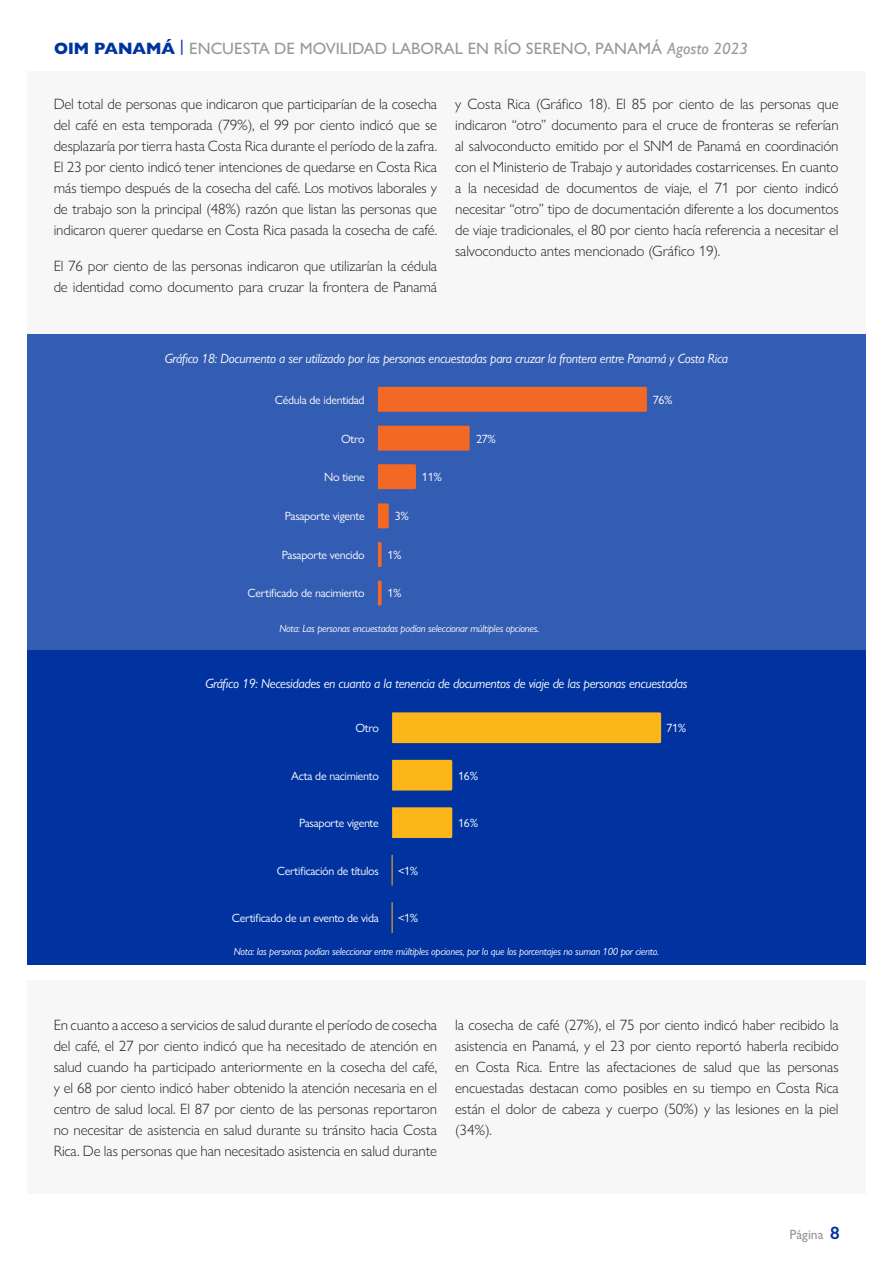
<style>
.page{position:relative;width:893px;height:1263px;background:#fff}
.page>*{position:absolute;margin:0;border:0;box-sizing:border-box;transform-origin:0 0}
.t1{font:500 16.5px "Gill Sans Nova";color:#97989c}
.t2{font:300 15px/21px "Gill Sans Nova";letter-spacing:-.01em;color:#231f20;text-align:justify}
.t3{font:italic 13.5px "Gill Sans Nova";letter-spacing:-.025em;color:#fff}
.t4{font:500 13.5px "Gill Sans Nova";color:#97989c}
.t5{font:12px "Gill Sans Nova";letter-spacing:-.025em;color:#fff}
.t6{font:italic 10.5px "Gill Sans Nova";letter-spacing:-.025em;color:#fff}
.s1{font-weight:800;color:#0033a0}
.s2{font-style:italic}
.s3{font-weight:600;font-size:18px;color:#0033a0}
</style>
<div class="page">
<div style="left:27px;top:649px;width:839px;height:316px;background:#0033a0"></div>
<div style="left:27px;top:334px;width:839px;height:316px;background:#335cb3"></div>
<div style="left:27px;top:72px;width:839px;height:262px;background:#f7f7f8"></div>
<div style="left:27px;top:981px;width:839px;height:213px;background:#f7f7f8"></div>
<div style="left:378px;top:426px;width:92px;height:25px;background:#f36824"></div>
<div style="left:392px;top:712px;width:269px;height:31px;background:#fcb619"></div>
<svg style="left:378px;top:464px;width:38px;height:25px"></svg>
<svg style="left:378px;top:542px;width:4px;height:25px"></svg>
<svg style="left:378px;top:581px;width:4px;height:24px"></svg>
<div style="left:392px;top:760px;width:60px;height:30px;background:#fcb619"></div>
<div style="left:392px;top:807px;width:60px;height:31px;background:#fcb619"></div>
<hr style="left:392px;top:855px;width:1px;height:30px;background:#fcb619">
<hr style="left:392px;top:902px;width:1px;height:31px;background:#fcb619">
<div style="left:378px;top:387px;width:269px;height:25px;background:#f36824"></div>
<svg style="left:378px;top:503px;width:11px;height:25px"></svg>
<p class="t1" style="left:54px;top:38px;width:695px"><span class="s1">OIM PANAMÁ</span> <sup>|</sup> ENCUESTA DE MOVILIDAD LABORAL EN RÍO SERENO, PANAMÁ <span class="s2">Agosto 2023</span></p>
<p class="t2" style="left:54px;top:93px;width:385px">Del total de personas que indicaron que participarían de la cosecha del café en esta temporada (79%), el 99 por ciento indicó que se desplazaría por tierra hasta Costa Rica durante el período de la zafra.<br>El 23 por ciento indicó tener intenciones de quedarse en Costa Rica más tiempo después de la cosecha del café. Los motivos laborales y de trabajo son la principal (48%) razón que listan las personas que indicaron querer quedarse en Costa Rica pasada la cosecha de café.</p>
<p class="t2" style="left:54px;top:255px;width:385px">El 76 por ciento de las personas indicaron que utilizarían la cédula de identidad como documento para cruzar la frontera de Panamá</p>
<p class="t2" style="left:455px;top:93px;width:385px">y Costa Rica (Gráfico 18). El 85 por ciento de las personas que indicaron “otro” documento para el cruce de fronteras se referían al salvoconducto emitido por el SNM de Panamá en coordinación con el Ministerio de Trabajo y autoridades costarricenses. En cuanto a la necesidad de documentos de viaje, el 71 por ciento indicó necesitar “otro” tipo de documentación diferente a los documentos de viaje tradicionales, el 80 por ciento hacía referencia a necesitar el salvoconducto antes mencionado (Gráfico 19).</p>
<p class="t3" style="left:165px;top:350px;width:565px">Gráfico 18: Documento a ser utilizado por las personas encuestadas para cruzar la frontera entre Panamá y Costa Rica</p>
<p class="t5" style="left:275px;top:392px;width:91px">Cédula de identidad</p>
<p class="t5" style="left:653px;top:392px;width:21px">76%</p>
<p class="t5" style="left:341px;top:431px;width:25px">Otro</p>
<p class="t5" style="left:324px;top:470px;width:42px">No tiene</p>
<p class="t5" style="left:285px;top:509px;width:81px">Pasaporte vigente</p>
<p class="t5" style="left:395px;top:509px;width:16px">3%</p>
<p class="t5" style="left:282px;top:547px;width:84px">Pasaporte vencido</p>
<p class="t5" style="left:248px;top:586px;width:119px">Certificado de nacimiento</p>
<p class="t5" style="left:388px;top:547px;width:16px">1%</p>
<p class="t5" style="left:388px;top:586px;width:16px">1%</p>
<p class="t5" style="left:422px;top:470px;width:21px">11%</p>
<p class="t5" style="left:476px;top:431px;width:21px">27%</p>
<p class="t6" style="left:279px;top:622px;width:261px">Nota: Las personas encuestadas podían seleccionar múltiples opciones.</p>
<p class="t3" style="left:205px;top:676px;width:484px">Gráfico 19: Necesidades en cuanto a la tenencia de documentos de viaje de las personas encuestadas</p>
<p class="t5" style="left:355px;top:721px;width:25px">Otro</p>
<p class="t5" style="left:458px;top:768px;width:21px">16%</p>
<p class="t5" style="left:291px;top:768px;width:89px">Acta de nacimiento</p>
<p class="t5" style="left:299px;top:816px;width:81px">Pasaporte vigente</p>
<p class="t5" style="left:458px;top:816px;width:21px">16%</p>
<p class="t5" style="left:277px;top:863px;width:104px">Certificación de títulos</p>
<p class="t5" style="left:398px;top:863px;width:22px">&lt;1%</p>
<p class="t5" style="left:666px;top:721px;width:21px">71%</p>
<p class="t5" style="left:232px;top:910px;width:149px">Certificado de un evento de vida</p>
<p class="t5" style="left:398px;top:910px;width:22px">&lt;1%</p>
<p class="t6" style="left:234px;top:945px;width:427px">Nota: las personas podían seleccionar entre múltiples opciones, por lo que los porcentajes no suman 100 por ciento.</p>
<p class="t2" style="left:54px;top:1014px;width:385px">En cuanto a acceso a servicios de salud durante el período de cosecha del café, el 27 por ciento indicó que ha necesitado de atención en salud cuando ha participado anteriormente en la cosecha del café, y el 68 por ciento indicó haber obtenido la atención necesaria en el centro de salud local. El 87 por ciento de las personas reportaron no necesitar de asistencia en salud durante su tránsito hacia Costa Rica. De las personas que han necesitado asistencia en salud durante</p>
<p class="t2" style="left:455px;top:1014px;width:385px">la cosecha de café (27%), el 75 por ciento indicó haber recibido la asistencia en Panamá, y el 23 por ciento reportó haberla recibido en Costa Rica. Entre las afectaciones de salud que las personas encuestadas destacan como posibles en su tiempo en Costa Rica están el dolor de cabeza y cuerpo (50%) y las lesiones en la piel (34%).</p>
<p class="t4" style="left:790px;top:1226px;width:52px">Página <span class="s3">8</span></p>
</div>
